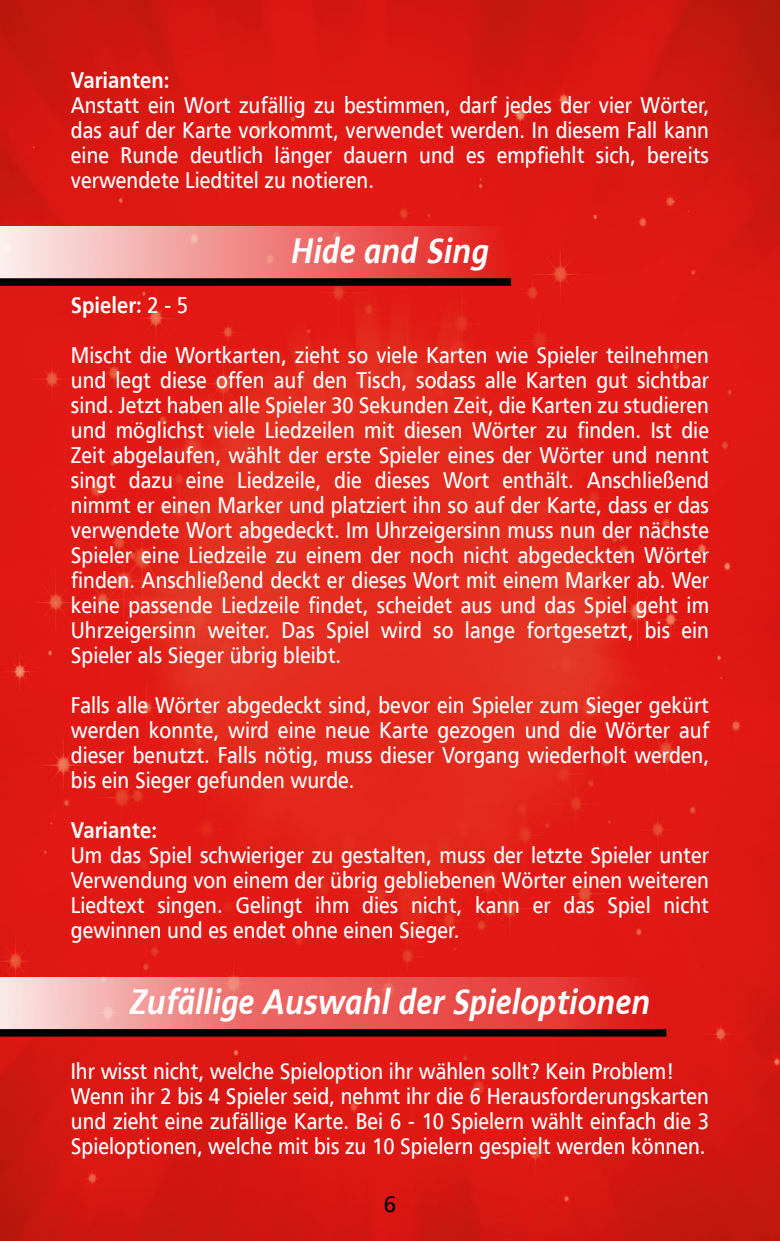
<style>
.page{position:relative;width:780px;height:1241px;background:#fff}
.page>*{position:absolute;margin:0;border:0;box-sizing:border-box;transform-origin:0 0}
.t1{font:italic 700 35px "PF Catalog";color:#fff;scale:.9 1}
.t2{font:22.5px/25px "PF Catalog";color:#fff;text-align:justify;scale:.9 1}
.t3{font:700 22.5px "PF Catalog";color:#fff;scale:.9 1}
.t4{font:22.5px "PF Catalog";color:#000}
.s1{font-weight:400}
</style>
<div class="page">
<img style="left:0;top:0;width:780px;height:1240px">
<div style="left:0;top:226px;width:512px;height:55px;background:linear-gradient(to right,#fbeeee,#e31915)"></div>
<div style="left:0;top:278px;width:511px;height:8px;background:#000"></div>
<svg style="left:0;top:977px;width:668px;height:54px"></svg>
<svg style="left:0;top:1028px;width:666px;height:8px;fill:#000"></svg>
<p class="t3" style="left:71px;top:67px;width:111px">Varianten:</p>
<p class="t2" style="left:71px;top:93px;width:710px">Anstatt ein Wort zufällig zu bestimmen, darf jedes der vier Wörter, das auf der Karte vorkommt, verwendet werden. In diesem Fall kann eine Runde deutlich länger dauern und es empfiehlt sich, bereits verwendete Liedtitel zu notieren.</p>
<h1 class="t1" style="left:291px;top:230px;width:221px">Hide and Sing</h1>
<p class="t3" style="left:71px;top:292px;width:132px">Spieler: <span class="s1">2 - 5</span></p>
<p class="t2" style="left:71px;top:343px;width:710px">Mischt die Wortkarten, zieht so viele Karten wie Spieler teilnehmen und legt diese offen auf den Tisch, sodass alle Karten gut sichtbar sind. Jetzt haben alle Spieler 30 Sekunden Zeit, die Karten zu studieren und möglichst viele Liedzeilen mit diesen Wörter zu finden. Ist die Zeit abgelaufen, wählt der erste Spieler eines der Wörter und nennt singt dazu eine Liedzeile, die dieses Wort enthält. Anschließend nimmt er einen Marker und platziert ihn so auf der Karte, dass er das verwendete Wort abgedeckt. Im Uhrzeigersinn muss nun der nächste Spieler eine Liedzeile zu einem der noch nicht abgedeckten Wörter finden. Anschließend deckt er dieses Wort mit einem Marker ab. Wer keine passende Liedzeile findet, scheidet aus und das Spiel geht im Uhrzeigersinn weiter. Das Spiel wird so lange fortgesetzt, bis ein Spieler als Sieger übrig bleibt.</p>
<p class="t2" style="left:71px;top:693px;width:710px">Falls alle Wörter abgedeckt sind, bevor ein Spieler zum Sieger gekürt werden konnte, wird eine neue Karte gezogen und die Wörter auf dieser benutzt. Falls nötig, muss dieser Vorgang wiederholt werden, bis ein Sieger gefunden wurde.</p>
<p class="t3" style="left:71px;top:817px;width:97px">Variante:</p>
<p class="t2" style="left:71px;top:843px;width:710px">Um das Spiel schwieriger zu gestalten, muss der letzte Spieler unter Verwendung von einem der übrig gebliebenen Wörter einen weiteren Liedtext singen. Gelingt ihm dies nicht, kann er das Spiel nicht gewinnen und es endet ohne einen Sieger.</p>
<h1 class="t1" style="left:130px;top:980px;width:579px">Zufällige Auswahl der Spieloptionen</h1>
<p class="t2" style="left:71px;top:1058px;width:710px;text-align:left">Ihr wisst nicht, welche Spieloption ihr wählen sollt? Kein Problem!<br>Wenn ihr 2 bis 4 Spieler seid, nehmt ihr die 6 Herausforderungskarten und zieht eine zufällige Karte. Bei 6 - 10 Spielern wählt einfach die 3<br>Spieloptionen, welche mit bis zu 10 Spielern gespielt werden können.</p>
<p class="t4" style="left:384px;top:1191px;width:14px">6</p>
</div>
